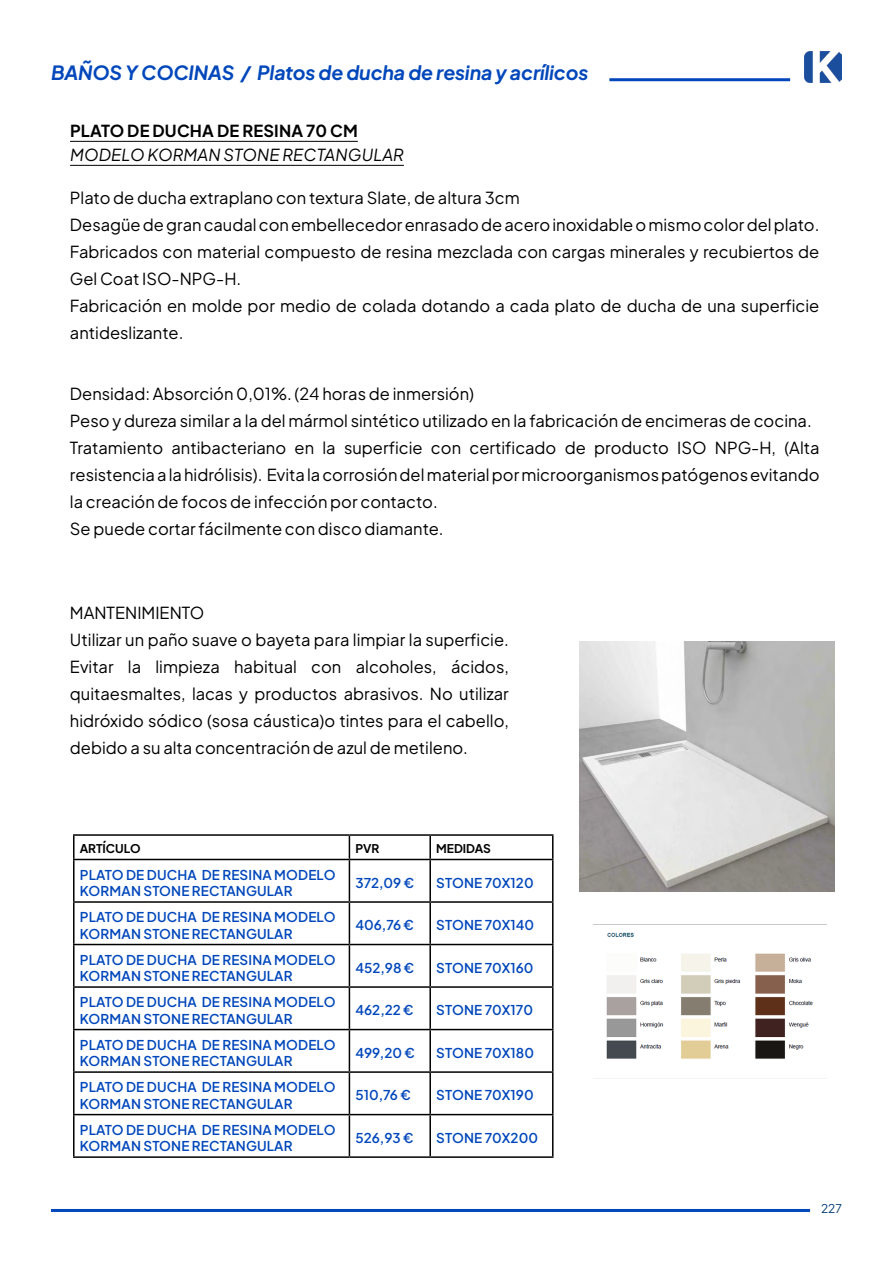
<style>
.page{position:relative;width:893px;height:1263px;background:#fff}
.page>*{position:absolute;margin:0;border:0;box-sizing:border-box;transform-origin:0 0}
.t1{font:italic 700 19.5px "Plus Jakarta Sans";letter-spacing:-.01em;color:#0047bb}
.t2{font:16.5px/27px "Plus Jakarta Sans";color:#000}
.t3{font:italic 16.5px "Plus Jakarta Sans";letter-spacing:.01em;color:#000}
.t4{font:700 16.5px "Plus Jakarta Sans";letter-spacing:.01em;color:#000}
.t5{font:600 13.5px/16.5px "Plus Jakarta Sans";letter-spacing:.01em;color:#0047bb}
.t6{font:700 12px "Plus Jakarta Sans";color:#000}
.t7{font:12px "Plus Jakarta Sans";color:#003a78}
</style>
<div class="page">
<hr style="left:51px;top:1209px;width:759px;height:3px;background:#0047bb">
<img style="left:804px;top:52px;width:38px;height:31px">
<img style="left:579px;top:642px;width:255px;height:249px">
<hr style="left:70px;top:141px;width:288px;height:1px;background:#000">
<hr style="left:70px;top:165px;width:334px;height:1px;background:#000">
<img style="left:594px;top:924px;width:232px;height:155px">
<hr style="left:73px;top:834px;width:276px;height:2px;background:#000">
<hr style="left:73px;top:836px;width:2px;height:23px;background:#000">
<hr style="left:349px;top:834px;width:81px;height:2px;background:#000">
<svg style="left:349px;top:836px;width:1px;height:23px"></svg>
<hr style="left:430px;top:834px;width:123px;height:2px;background:#000">
<hr style="left:429px;top:836px;width:2px;height:23px;background:#000">
<svg style="left:552px;top:836px;width:1px;height:23px"></svg>
<hr style="left:73px;top:859px;width:276px;height:1px;background:#000">
<hr style="left:73px;top:860px;width:2px;height:41px;background:#000">
<hr style="left:349px;top:859px;width:81px;height:1px;background:#000">
<hr style="left:349px;top:860px;width:1px;height:41px;background:#000">
<hr style="left:430px;top:859px;width:123px;height:1px;background:#000">
<hr style="left:429px;top:860px;width:2px;height:41px;background:#000">
<hr style="left:552px;top:860px;width:1px;height:41px;background:#000">
<hr style="left:73px;top:901px;width:276px;height:2px;background:#000">
<hr style="left:73px;top:903px;width:2px;height:41px;background:#000">
<hr style="left:349px;top:901px;width:81px;height:2px;background:#000">
<hr style="left:349px;top:903px;width:1px;height:41px;background:#000">
<hr style="left:430px;top:901px;width:123px;height:2px;background:#000">
<hr style="left:429px;top:903px;width:2px;height:41px;background:#000">
<hr style="left:552px;top:903px;width:1px;height:41px;background:#000">
<hr style="left:73px;top:944px;width:276px;height:1px;background:#000">
<hr style="left:73px;top:945px;width:2px;height:41px;background:#000">
<hr style="left:349px;top:944px;width:81px;height:1px;background:#000">
<hr style="left:349px;top:945px;width:1px;height:41px;background:#000">
<hr style="left:430px;top:944px;width:123px;height:1px;background:#000">
<hr style="left:429px;top:945px;width:2px;height:41px;background:#000">
<hr style="left:552px;top:945px;width:1px;height:41px;background:#000">
<hr style="left:73px;top:986px;width:276px;height:2px;background:#000">
<hr style="left:73px;top:988px;width:2px;height:41px;background:#000">
<hr style="left:349px;top:986px;width:81px;height:2px;background:#000">
<hr style="left:349px;top:988px;width:1px;height:41px;background:#000">
<hr style="left:430px;top:986px;width:123px;height:2px;background:#000">
<hr style="left:429px;top:988px;width:2px;height:41px;background:#000">
<hr style="left:552px;top:988px;width:1px;height:41px;background:#000">
<hr style="left:73px;top:1029px;width:276px;height:1px;background:#000">
<hr style="left:73px;top:1030px;width:2px;height:41px;background:#000">
<hr style="left:349px;top:1029px;width:81px;height:1px;background:#000">
<hr style="left:349px;top:1030px;width:1px;height:41px;background:#000">
<hr style="left:430px;top:1029px;width:123px;height:1px;background:#000">
<hr style="left:429px;top:1030px;width:2px;height:41px;background:#000">
<hr style="left:552px;top:1030px;width:1px;height:41px;background:#000">
<hr style="left:73px;top:1071px;width:276px;height:2px;background:#000">
<hr style="left:73px;top:1073px;width:2px;height:41px;background:#000">
<hr style="left:349px;top:1071px;width:81px;height:2px;background:#000">
<hr style="left:349px;top:1073px;width:1px;height:41px;background:#000">
<hr style="left:430px;top:1071px;width:123px;height:2px;background:#000">
<hr style="left:429px;top:1073px;width:2px;height:41px;background:#000">
<hr style="left:552px;top:1073px;width:1px;height:41px;background:#000">
<hr style="left:73px;top:1114px;width:276px;height:1px;background:#000">
<hr style="left:73px;top:1115px;width:2px;height:41px;background:#000">
<hr style="left:349px;top:1114px;width:81px;height:1px;background:#000">
<hr style="left:349px;top:1115px;width:1px;height:41px;background:#000">
<hr style="left:430px;top:1114px;width:123px;height:1px;background:#000">
<hr style="left:429px;top:1115px;width:2px;height:41px;background:#000">
<hr style="left:552px;top:1115px;width:1px;height:41px;background:#000">
<hr style="left:73px;top:1156px;width:276px;height:2px;background:#000">
<hr style="left:349px;top:1156px;width:81px;height:2px;background:#000">
<hr style="left:430px;top:1156px;width:123px;height:2px;background:#000">
<hr style="left:609px;top:78px;width:181px;height:3px;background:#0047bb">
<p class="t1" style="left:51px;top:55px;width:539px">BAÑOS Y COCINAS / Platos de ducha de resina y acrílicos</p>
<p class="t4" style="left:70px;top:116px;width:289px">PLATO DE DUCHA DE RESINA 70 CM</p>
<p class="t3" style="left:70px;top:141px;width:335px">MODELO KORMAN STONE RECTANGULAR</p>
<p class="t2" style="left:70px;top:183px;width:451px">Plato de ducha extraplano con textura Slate, de altura 3cm</p>
<p class="t2" style="left:70px;top:210px;width:751px">Desagüe de gran caudal con embellecedor enrasado de acero inoxidable o mismo color del plato.</p>
<p class="t2" style="left:70px;top:237px;width:751px">Fabricados con material compuesto de resina mezclada con cargas minerales y recubiertos de<br>Gel Coat ISO-NPG-H.</p>
<p class="t2" style="left:70px;top:291px;width:751px">Fabricación en molde por medio de colada dotando a cada plato de ducha de una superficie antideslizante.</p>
<p class="t2" style="left:70px;top:378px;width:406px">Densidad: Absorción 0,01%. (24 horas de inmersión)</p>
<p class="t2" style="left:70px;top:405px;width:743px">Peso y dureza similar a la del mármol sintético utilizado en la fabricación de encimeras de cocina.</p>
<p class="t2" style="left:70px;top:432px;width:751px;text-align:justify">Tratamiento antibacteriano en la superficie con certificado de producto ISO NPG-H, (Alta resistencia a la hidrólisis). Evita la corrosión del material por microorganismos patógenos evitando la creación de focos de infección por contacto.</p>
<p class="t2" style="left:70px;top:513px;width:375px">Se puede cortar fácilmente con disco diamante.</p>
<p class="t2" style="left:70px;top:597px;width:136px">MANTENIMIENTO</p>
<p class="t2" style="left:70px;top:624px;width:440px;text-align:justify">Utilizar un paño suave o bayeta para limpiar la superficie.<br>Evitar la limpieza habitual con alcoholes, ácidos, quitaesmaltes, lacas y productos abrasivos. No utilizar hidróxido sódico (sosa cáustica)o tintes para el cabello, debido a su alta concentración de azul de metileno.</p>
<p class="t6" style="left:80px;top:838px;width:62px">ARTÍCULO</p>
<p class="t6" style="left:355px;top:838px;width:26px">PVR</p>
<p class="t6" style="left:436px;top:838px;width:56px">MEDIDAS</p>
<p class="t5" style="left:80px;top:864px;width:257px">PLATO DE DUCHA DE RESINA MODELO<br>KORMAN STONE RECTANGULAR</p>
<p class="t5" style="left:355px;top:873px;width:60px">372,09 €</p>
<p class="t5" style="left:436px;top:873px;width:99px">STONE 70X120</p>
<p class="t5" style="left:80px;top:907px;width:257px">PLATO DE DUCHA DE RESINA MODELO<br>KORMAN STONE RECTANGULAR</p>
<p class="t5" style="left:355px;top:915px;width:60px">406,76 €</p>
<p class="t5" style="left:436px;top:915px;width:100px">STONE 70X140</p>
<p class="t5" style="left:80px;top:949px;width:257px">PLATO DE DUCHA DE RESINA MODELO<br>KORMAN STONE RECTANGULAR</p>
<p class="t5" style="left:355px;top:958px;width:60px">452,98 €</p>
<p class="t5" style="left:436px;top:958px;width:99px">STONE 70X160</p>
<p class="t5" style="left:80px;top:992px;width:257px">PLATO DE DUCHA DE RESINA MODELO<br>KORMAN STONE RECTANGULAR</p>
<p class="t5" style="left:355px;top:1000px;width:60px">462,22 €</p>
<p class="t5" style="left:436px;top:1000px;width:98px">STONE 70X170</p>
<p class="t5" style="left:80px;top:1035px;width:257px">PLATO DE DUCHA DE RESINA MODELO<br>KORMAN STONE RECTANGULAR</p>
<p class="t5" style="left:355px;top:1043px;width:61px">499,20 €</p>
<p class="t5" style="left:436px;top:1043px;width:99px">STONE 70X180</p>
<p class="t5" style="left:80px;top:1077px;width:257px">PLATO DE DUCHA DE RESINA MODELO<br>KORMAN STONE RECTANGULAR</p>
<p class="t5" style="left:355px;top:1085px;width:57px">510,76 €</p>
<p class="t5" style="left:436px;top:1085px;width:99px">STONE 70X190</p>
<p class="t5" style="left:80px;top:1120px;width:257px">PLATO DE DUCHA DE RESINA MODELO<br>KORMAN STONE RECTANGULAR</p>
<p class="t5" style="left:355px;top:1128px;width:60px">526,93 €</p>
<p class="t5" style="left:436px;top:1128px;width:103px">STONE 70X200</p>
<p class="t7" style="left:821px;top:1199px;width:22px">227</p>
</div>
